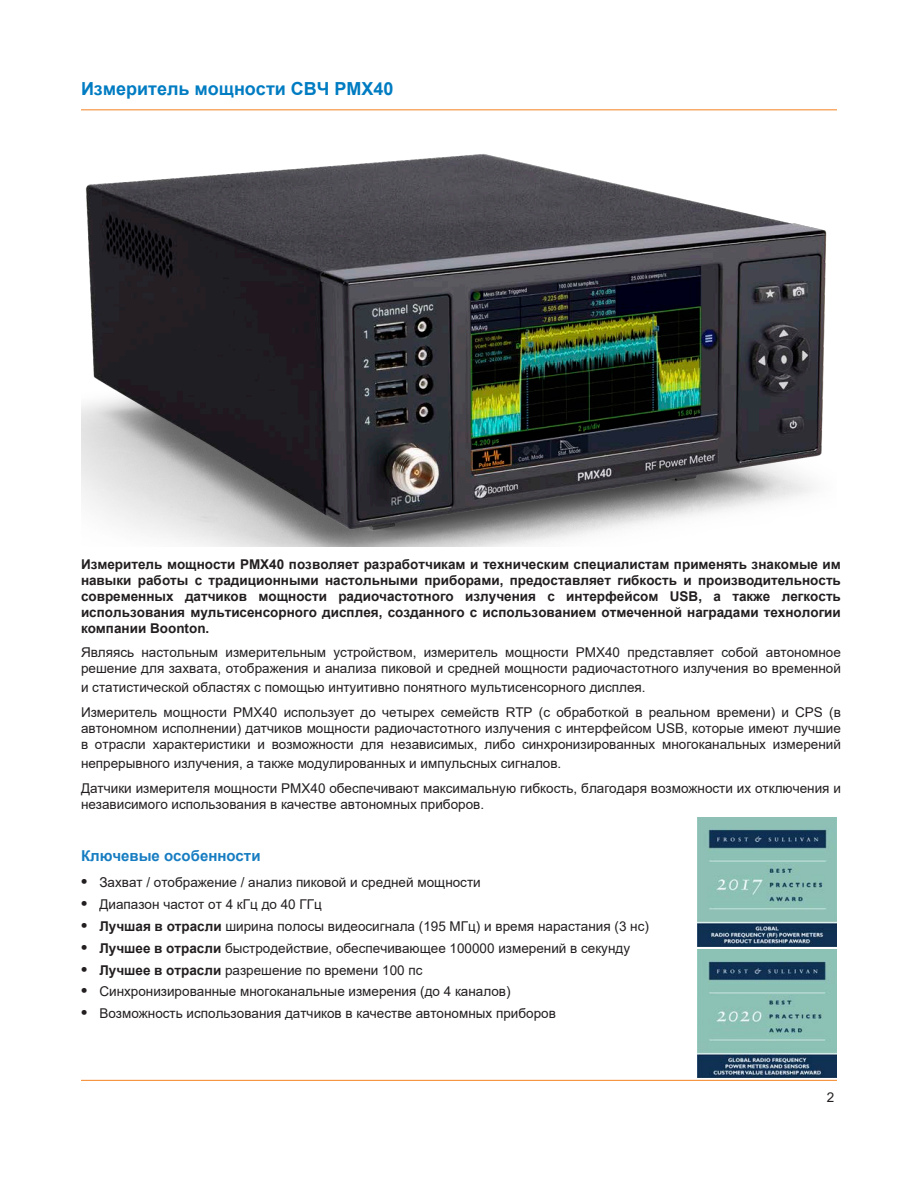
<style>
.page{position:relative;width:918px;height:1188px;background:#fff}
.page>*{position:absolute;margin:0;border:0;box-sizing:border-box;transform-origin:0 0}
.tagline{font:700 18px "Arial";color:#007cc2}
.bullets{font:700 15px "Arial";color:#177dc2}
.bullets-2{font:13.5px/16.2px "Arial";color:#231f20}
.bullets-3{font:700 13.5px/16.2px "Arial";color:#231f20;text-align:justify}
.tagline-2{font:13.5px "Arial";color:#231f20}
.s1{font-family:"Zwo Pro";font-weight:300;font-size:16.5px}
.s2{font-weight:700}
</style>
<div class="page">
<img style="left:81px;top:110px;width:756px;height:437px">
<hr style="left:81px;top:109px;width:756px;height:1px;background:#f58220">
<hr style="left:81px;top:1080px;width:756px;height:1px;background:#f58220">
<img style="left:697px;top:949px;width:140px;height:128px">
<img style="left:697px;top:818px;width:139px;height:128px">
<p class="tagline" style="left:81px;top:76px;width:314px">Измеритель мощности СВЧ PMX40</p>
<p class="bullets-3" style="left:81px;top:556px;width:761px">Измеритель мощности PMX40 позволяет разработчикам и техническим специалистам применять знакомые им навыки работы с традиционными настольными приборами, предоставляет гибкость и производительность современных датчиков мощности радиочастотного излучения с интерфейсом USB, а также легкость использования мультисенсорного дисплея, созданного с использованием отмеченной наградами технологии компании Boonton.</p>
<p class="bullets-2" style="left:81px;top:644px;width:761px">Являясь настольным измерительным устройством, измеритель мощности PMX40 представляет собой автономное решение для захвата, отображения и анализа пиковой и средней мощности радиочастотного излучения во временной</p>
<p class="bullets-2" style="left:81px;top:675px;width:761px;line-height:24.9px">и статистической областях с помощью интуитивно понятного мультисенсорного дисплея.<br>Измеритель мощности PMX40 использует до четырех семейств RTP (с обработкой в реальном времени) и CPS (в</p>
<p class="bullets-2" style="left:81px;top:720px;width:761px">автономном исполнении) датчиков мощности радиочастотного излучения с интерфейсом USB, которые имеют лучшие в отрасли характеристики и возможности для независимых, либо синхронизированных многоканальных измерений</p>
<p class="bullets-2" style="left:81px;top:751px;width:761px;line-height:24.9px">непрерывного излучения, а также модулированных и импульсных сигналов.<br>Датчики измерителя мощности PMX40 обеспечивают максимальную гибкость, благодаря возможности их отключения и</p>
<p class="bullets-2" style="left:81px;top:796px;width:405px">независимого использования в качестве автономных приборов.</p>
<p class="bullets" style="left:81px;top:846px;width:181px">Ключевые особенности</p>
<p class="bullets-2" style="left:81px;top:874px;width:402px"><span class="s1">•</span> Захват / отображение / анализ пиковой и средней мощности</p>
<p class="bullets-2" style="left:81px;top:896px;width:243px"><span class="s1">•</span> Диапазон частот от 4 кГц до 40 ГГц</p>
<p class="bullets-2" style="left:81px;top:918px;width:570px"><span class="s1">•</span> <span class="s2">Лучшая в отрасли</span> ширина полосы видеосигнала (195 МГц) и время нарастания (3 нс)</p>
<p class="bullets-2" style="left:81px;top:940px;width:551px"><span class="s1">•</span> <span class="s2">Лучшее в отрасли</span> быстродействие, обеспечивающее 100000 измерений в секунду</p>
<p class="bullets-2" style="left:81px;top:962px;width:343px"><span class="s1">•</span> <span class="s2">Лучшее в отрасли</span> разрешение по времени 100 пс</p>
<p class="bullets-2" style="left:81px;top:984px;width:431px"><span class="s1">•</span> Синхронизированные многоканальные измерения (до 4 каналов)</p>
<p class="bullets-2" style="left:81px;top:1005px;width:477px"><span class="s1">•</span> Возможность использования датчиков в качестве автономных приборов</p>
<p class="tagline-2" style="left:827px;top:1088px;width:9px">2</p>
</div>
